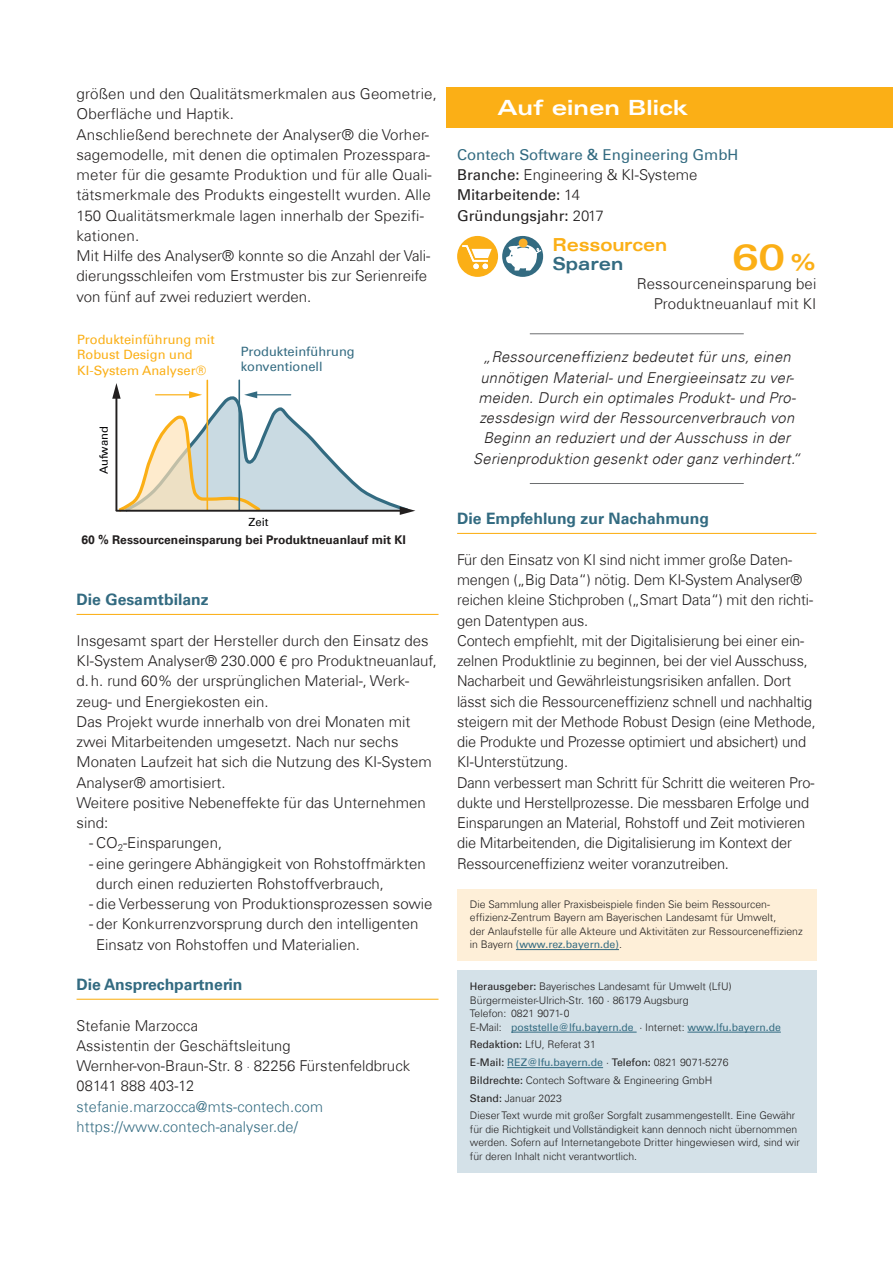
<style>
.page{position:relative;width:893px;height:1263px;background:#fff}
.page>*{position:absolute;margin:0;border:0;box-sizing:border-box;transform-origin:0 0}
.t1{font:36px "Univers Com 63 Bold Ext";color:#fbaf16}
.t2{font:21px "Univers Com 63 Bold Ext";color:#fff}
.t3{font:18px "Univers Com 63 Bold Ext";letter-spacing:-.01em;color:#fbaf16;scale:.91 1}
.t4{font:18px "Univers Com 63 Bold Ext";color:#336b81;scale:.92 1}
.t5{font:700 15.75px "Univers Com 65";color:#336b81}
.t6{font:300 15px/20.2px "Univers Com 45";color:#221f1f}
.t7{font:italic 300 15px/20.2px "Univers Com 45";letter-spacing:.02em;color:#221f1f;text-align:center}
.t8{font:300 15px/20.2px "Univers Com 45";letter-spacing:.01em;color:#336b81}
.t9{font:15px/20.2px "Univers Com 55 Roman";color:#221f1f}
.t10{font:15px "Univers Com 55 Roman";color:#336b81}
.t11{font:12.9px/15.5px "Univers Com 55 Roman";color:#fbaf16}
.t12{font:12.9px/15.5px "Univers Com 55 Roman";color:#336b81}
.t13{font:700 12px "Univers Com 65";color:#221f1f}
.t14{font:11.25px "Univers Com 55 Roman";color:#000002}
.t15{font:300 10.5px/13.5px "Univers Com 45";color:#221f1f}
.t16{font:10.5px "Univers Com 55 Roman";color:#336b81}
.s1{font-size:10.5px}
.s2{font-family:"Univers Com 55 Roman";font-weight:400}
.s3{font-family:"Univers Com 45";font-weight:300}
.s4{font-size:22.5px}
.s5{font-family:"Univers Com 45";font-weight:300;color:#221f1f}
.s6{color:#221f1f}
</style>
<div class="page">
<div style="left:446px;top:87px;width:447px;height:41px;background:#fbaf16"></div>
<hr style="left:77px;top:614px;width:361px;height:1px;background:#fbaf16">
<hr style="left:77px;top:999px;width:361px;height:1px;background:#fbaf16">
<hr style="left:457px;top:533px;width:359px;height:1px;background:#fbaf16">
<hr style="left:530px;top:333px;width:214px;height:1px;background:#6c6e70">
<hr style="left:530px;top:483px;width:214px;height:1px;background:#6c6e70">
<div style="left:457px;top:889px;width:359px;height:72px;background:#feefd8"></div>
<hr style="left:516px;top:949px;width:103px;height:1px;background:#336b81">
<div style="left:457px;top:970px;width:359px;height:202px;background:#d4e1e8"></div>
<hr style="left:511px;top:1032px;width:126px;height:1px;background:#336b81">
<hr style="left:687px;top:1032px;width:94px;height:1px;background:#336b81">
<hr style="left:507px;top:1067px;width:96px;height:1px;background:#336b81">
<hr style="left:207px;top:380px;width:1px;height:130px;background:#fbaf16">
<hr style="left:238px;top:380px;width:2px;height:130px;background:#336b81">
<svg style="left:112px;top:383px;width:303px;height:132px"></svg>
<div style="left:457px;top:236px;width:41px;height:41px;background:#fbaf16;border-radius:50%"></div>
<svg style="left:462px;top:245px;width:30px;height:24px"></svg>
<div style="left:502px;top:236px;width:41px;height:41px;background:#336b81;border-radius:50%"></div>
<svg style="left:505px;top:244px;width:36px;height:27px"></svg>
<div style="left:519px;top:239px;width:9px;height:8px;background:#fbaf28;border-radius:50%"></div>
<p class="t6" style="left:77px;top:85px;width:362px">größen und den Qualitätsmerkmalen aus Geometrie, Oberfläche und Haptik.<br>Anschließend berechnete der Analyser® die Vorher&shy;sagemodelle, mit denen die optimalen Prozesspara&shy;meter für die gesamte Produktion und für alle Quali&shy;tätsmerkmale des Produkts eingestellt wurden. Alle 150 Qualitätsmerkmale lagen innerhalb der Spezifi&shy;kationen.<br>Mit Hilfe des Analyser® konnte so die Anzahl der Vali&shy;dierungsschleifen vom Erstmuster bis zur Serienreife von fünf auf zwei reduziert werden.</p>
<p class="t11" style="left:77px;top:333px;width:139px">Produkteinführung mit<br>Robust Design und<br>KI-System Analyser®</p>
<p class="t14" style="left:100px;top:474px;width:50px;rotate:-90deg">Aufwand</p>
<p class="t12" style="left:241px;top:345px;width:116px">Produkteinführung konventionell</p>
<p class="t14" style="left:249px;top:517px;width:22px">Zeit</p>
<p class="t13" style="left:81px;top:535px;width:326px">60 % Ressourceneinsparung bei Produktneuanlauf mit KI</p>
<p class="t5" style="left:77px;top:590px;width:134px">Die Gesamtbilanz</p>
<p class="t6" style="left:77px;top:632px;width:362px">Insgesamt spart der Hersteller durch den Einsatz des KI-System Analyser® 230.000 € pro Produktneuanlauf, d. h. rund 60% der ursprünglichen Material-, Werk&shy;zeug- und Energiekosten ein.<br>Das Projekt wurde innerhalb von drei Monaten mit zwei Mitarbeitenden umgesetzt. Nach nur sechs Monaten Laufzeit hat sich die Nutzung des KI-System Analyser® amortisiert.<br>Weitere positive Nebeneffekte für das Unternehmen sind:</p>
<p class="t6" style="left:89px;top:834px;width:134px">- CO<sub>2</sub>-Einsparungen,</p>
<p class="t6" style="left:96px;top:854px;width:331px;text-indent:-7px">- eine geringere Abhängigkeit von Rohstoffmärkten durch einen reduzierten Rohstoffverbrauch,</p>
<p class="t6" style="left:89px;top:895px;width:345px">- die Verbesserung von Produktionsprozessen sowie</p>
<p class="t6" style="left:96px;top:915px;width:324px;text-indent:-7px">- der Konkurrenzvorsprung durch den intelligenten<br>Einsatz von Rohstoffen und Materialien.</p>
<p class="t5" style="left:77px;top:975px;width:167px">Die Ansprechpartnerin</p>
<p class="t6" style="left:77px;top:1016px;width:335px">Stefanie Marzocca<br>Assistentin der Geschäftsleitung<br>Wernher-von-Braun-Str. 8 <span class="s1">·</span> 82256 Fürstenfeldbruck<br>08141 888 403-12</p>
<p class="t8" style="left:77px;top:1097px;width:248px">stefanie.marzocca@mts-contech.com https://www.contech-analyser.de/</p>
<h2 class="t2" style="left:497px;top:99px;width:192px">Auf einen Blick</h2>
<p class="t10" style="left:457px;top:149px;width:283px">Contech Software &amp; Engineering GmbH</p>
<p class="t6" style="left:457px;top:166px;width:242px"><span class="s2">Branche:</span> Engineering &amp; KI-Systeme</p>
<p class="t9" style="left:457px;top:186px;width:148px">Mitarbeitende: <span class="s3">14<br></span>Gründungsjahr: <span class="s3">2017</span></p>
<p class="t3" style="left:552px;top:238px;width:128px">Ressourcen</p>
<p class="t4" style="left:552px;top:257px;width:79px">Sparen</p>
<h1 class="t1" style="left:732px;top:243px;width:86px">60 <span class="s4">%</span></h1>
<p class="t6" style="left:637px;top:275px;width:181px;line-height:19.5px;text-align:right">Ressourceneinsparung bei<br>Produktneuanlauf mit KI</p>
<p class="t7" style="left:473px;top:347px;width:328px">„Ressourceneffizienz bedeutet für uns, einen unnötigen Material- und Energieeinsatz zu ver&shy;meiden. Durch ein optimales Produkt- und Pro&shy;zessdesign wird der Ressourcenverbrauch von Beginn an reduziert und der Ausschuss in der Serienproduktion gesenkt oder ganz verhindert.“</p>
<p class="t5" style="left:457px;top:509px;width:254px">Die Empfehlung zur Nachahmung</p>
<p class="t6" style="left:457px;top:551px;width:360px">Für den Einsatz von KI sind nicht immer große Daten&shy;mengen („Big Data“) nötig. Dem KI-System Analyser® reichen kleine Stichproben („Smart Data“) mit den richti&shy;gen Datentypen aus.<br>Contech empfiehlt, mit der Digitalisierung bei einer ein&shy;zelnen Produktlinie zu beginnen, bei der viel Ausschuss, Nacharbeit und Gewährleistungsrisiken anfallen. Dort lässt sich die Ressourceneffizienz schnell und nachhaltig steigern mit der Methode Robust Design (eine Methode, die Produkte und Prozesse optimiert und absichert) und KI-Unterstützung.<br>Dann verbessert man Schritt für Schritt die weiteren Pro&shy;dukte und Herstellprozesse. Die messbaren Erfolge und Einsparungen an Material, Rohstoff und Zeit motivieren die Mitarbeitenden, die Digitalisierung im Kontext der Ressourceneffizienz weiter voranzutreiben.</p>
<p class="t15" style="left:470px;top:897px;width:334px">Die Sammlung aller Praxisbeispiele finden Sie beim Ressourcen&shy;effizienz-Zentrum Bayern am Bayerischen Landesamt für Umwelt,<br>der Anlaufstelle für alle Akteure und Aktivitäten zur Ressourceneffizienz</p>
<p class="t16" style="left:470px;top:940px;width:154px"><span class="s5">in Bayern</span> (www.rez.bayern.de)<span class="s5">.</span></p>
<p class="t15" style="left:470px;top:980px;width:263px"><span class="s2">Herausgeber:</span> Bayerisches Landesamt für Umwelt (LfU)<br>Bürgermeister-Ulrich-Str. 160 · 86179 Augsburg<br>Telefon: 0821 9071-0</p>
<p class="t16" style="left:470px;top:1023px;width:312px"><span class="s5">E-Mail:</span> poststelle@lfu.bayern.de <span class="s5">· Internet:</span> www.lfu.bayern.de</p>
<p class="t15" style="left:470px;top:1039px;width:128px"><span class="s2">Redaktion:</span> LfU, Referat 31</p>
<p class="t16" style="left:470px;top:1058px;width:260px"><span class="s6">E-Mail:</span> REZ@lfu.bayern.de <span class="s5">·</span> <span class="s6">Telefon:</span> <span class="s5">0821 9071-5276</span></p>
<p class="t15" style="left:470px;top:1072px;width:327px;line-height:17.7px"><span class="s2">Bildrechte:</span> Contech Software &amp; Engineering GmbH<br><span class="s2">Stand:</span> Januar 2023<br>Dieser Text wurde mit großer Sorgfalt zusammengestellt. Eine Gewähr</p>
<p class="t15" style="left:470px;top:1123px;width:332px">für die Richtigkeit und Vollständigkeit kann dennoch nicht übernommen werden. Sofern auf Internetangebote Dritter hingewiesen wird, sind wir für deren Inhalt nicht verantwortlich.</p>
</div>
